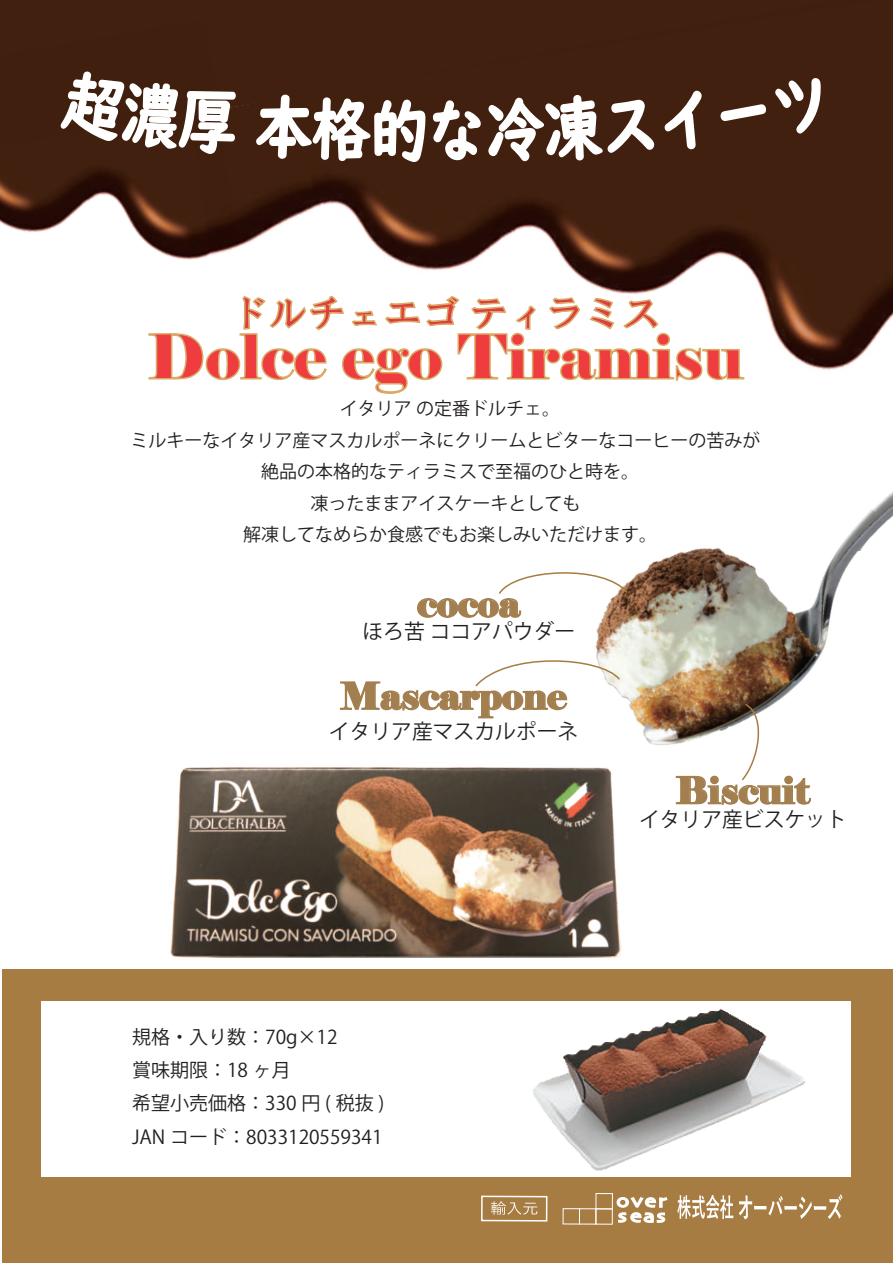
<style>
.page{position:relative;width:893px;height:1263px;background:#fff}
.page>*{position:absolute;margin:0;border:0;box-sizing:border-box;transform-origin:0 0}
.t1{font:69px "UD Digi Kyokasho NP B";color:#fff;scale:.85 1}
.t2{font:61.35px "Elephant";color:#ee3c3f}
.t3{font:38.1px "HG Soei Presence EB";color:#dc3f3e}
.t4{font:36.9px "Elephant";color:#a37f4f}
.t5{font:20.85px "Koz Go Pr 6 N";color:#231f20}
.t6{font:19.05px/33.3px "Koz Go Pr 6 N";color:#231f20}
.t7{font:18px/31.5px "Koz Go Pr 6 N";color:#231f20;text-align:center}
</style>
<div class="page">
<img style="left:596px;top:491px;width:297px;height:254px">
<div style="left:3px;top:969px;width:890px;height:294px;background:#a77c43"></div>
<div style="left:41px;top:1001px;width:809px;height:175px;background:#fff"></div>
<img style="left:0;top:146px;width:191px;height:114px">
<img style="left:191px;top:0;width:702px;height:370px">
<div style="left:0;top:0;width:879px;height:146px;background:#42200f"></div>
<img style="left:170px;top:639px;width:500px;height:319px">
<svg style="left:491px;top:1201px;width:46px;height:14px"></svg>
<div style="left:481px;top:1195px;width:66px;height:26px;border:2px solid #fff"></div>
<svg style="left:677px;top:1195px;width:56px;height:24px"></svg>
<svg style="left:739px;top:1194px;width:103px;height:25px"></svg>
<svg style="left:616px;top:1197px;width:52px;height:26px"></svg>
<div style="left:563px;top:1208px;width:17px;height:16px;border:1px solid #fff"></div>
<div style="left:579px;top:1208px;width:17px;height:16px;border:1px solid #fff"></div>
<div style="left:595px;top:1208px;width:18px;height:16px;border:1px solid #fff"></div>
<div style="left:596px;top:1193px;width:17px;height:16px;border:1px solid #fff"></div>
<svg style="left:148px;top:295px;width:597px;height:99px"></svg>
<img style="left:533px;top:1008px;width:273px;height:163px">
<svg style="left:417px;top:564px;width:212px;height:55px"></svg>
<svg style="left:675px;top:702px;width:137px;height:103px"></svg>
<svg style="left:339px;top:651px;width:282px;height:68px"></svg>
<svg style="left:432px;top:99px;width:49px;height:62px;background:#5e4133"></svg>
<svg style="left:60px;top:0;width:178px;height:220px;background:#533526"></svg>
<svg style="left:255px;top:13px;width:171px;height:196px;background:#4c2d1d"></svg>
<svg style="left:487px;top:26px;width:168px;height:136px;background:#4f3020"></svg>
<svg style="left:662px;top:90px;width:44px;height:71px;background:#513222"></svg>
<svg style="left:719px;top:103px;width:47px;height:19px"></svg>
<svg style="left:774px;top:75px;width:54px;height:61px;background:#543627"></svg>
<h1 class="t1" style="left:428px;top:90px;width:71px">な</h1>
<h3 class="t3" style="left:231px;top:294px;width:431px">ドルチェエゴティラミス</h3>
<h2 class="t2" style="left:148px;top:318px;width:597px">Dolce ego Tiramisu</h2>
<p class="t7" style="left:131px;top:393px;width:632px">イタリア の定番ドルチェ。<br>ミルキーなイタリア産マスカルポーネにクリームとビターなコーヒーの苦みが絶品の本格的なティラミスで至福のひと時を。<br>凍ったままアイスケーキとしても<br>解凍してなめらか食感でもお楽しみいただけます。</p>
<h3 class="t4" style="left:417px;top:580px;width:104px">cocoa</h3>
<p class="t5" style="left:363px;top:619px;width:214px">ほろ苦 ココアパウダー</p>
<h3 class="t4" style="left:340px;top:673px;width:228px">Mascarpone</h3>
<p class="t5" style="left:329px;top:719px;width:251px">イタリア産マスカルポーネ</p>
<h3 class="t4" style="left:676px;top:767px;width:136px">Biscuit</h3>
<p class="t5" style="left:639px;top:808px;width:209px">イタリア産ビスケット</p>
<p class="t6" style="left:132px;top:1020px;width:254px">規格・入り数：70g×12<br>賞味期限：18 ヶ月<br>希望小売価格：330 円 ( 税抜 )<br>JAN コード：8033120559341</p>
</div>
